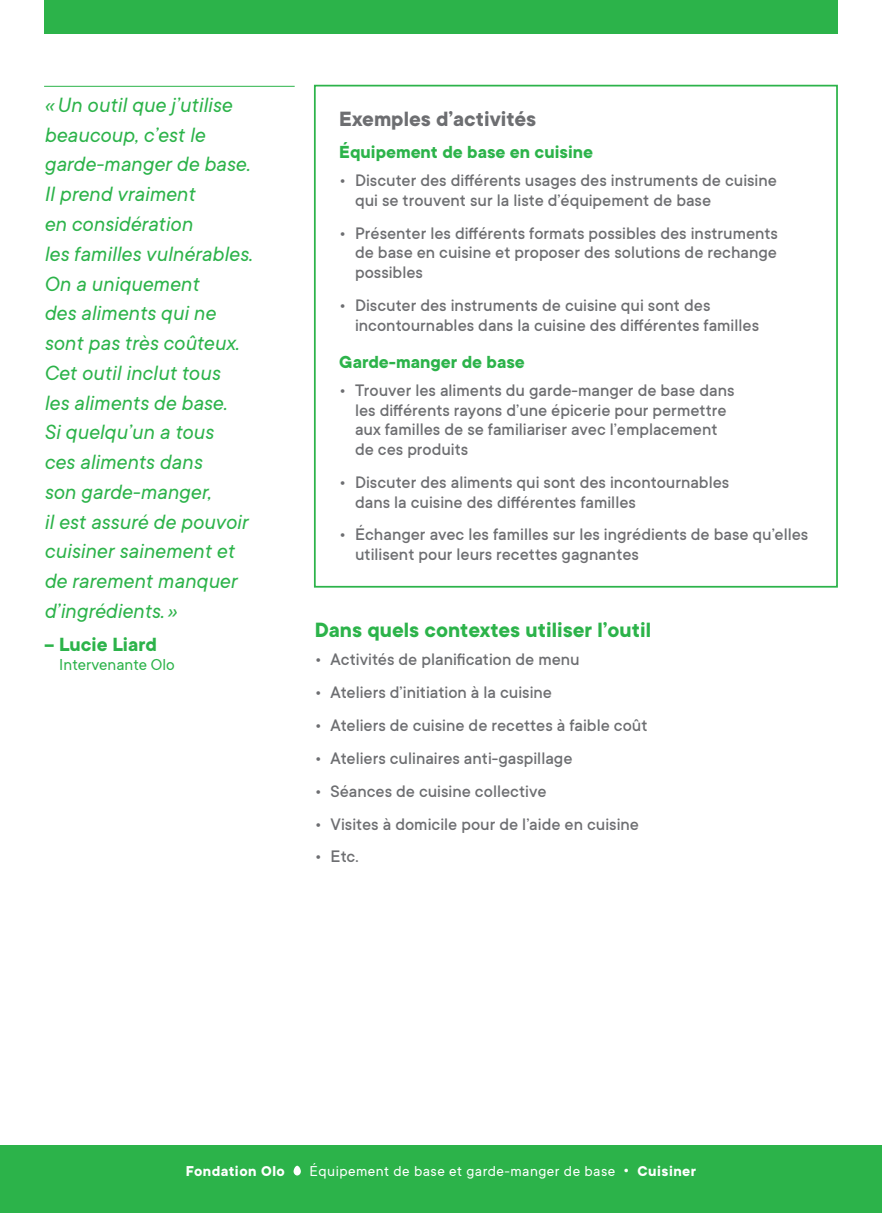
<style>
.page{position:relative;width:882px;height:1213px;background:#fff}
.page>*{position:absolute;margin:0;border:0;box-sizing:border-box;transform-origin:0 0}
.t1{font:italic 22.75px/29.8px "TT Commons";color:#2cb34a}
.t2{font:700 22.75px "TT Commons";color:#2cb34a}
.t3{font:700 22.75px "TT Commons";color:#6d6e71}
.t4{font:700 21px "TT Commons";color:#2cb34a}
.t5{font:700 19.25px "TT Commons";color:#2cb34a}
.t6{font:500 18.38px/19.6px "TT Commons";color:#6d6e71}
.t7{font:17.5px "TT Commons";color:#2cb34a}
.t8{font:15.75px "TT Commons";letter-spacing:.03em;color:#fff}
.t9{font:700 15.75px "TT Commons";letter-spacing:.03em;color:#fff}
.s1{font-family:"Comfortaa";font-weight:700}
.s2{font-weight:700}
</style>
<div class="page">
<div style="left:314px;top:85px;width:524px;height:503px;border:2px solid #2cb34a"></div>
<div style="left:0;top:1146px;width:882px;height:67px;background:#2cb34a"></div>
<div style="left:294px;top:1166px;width:7px;height:9px;background:#fff;border-radius:4px"></div>
<hr style="left:44px;top:86px;width:251px;height:1px;background:#2cb34a">
<div style="left:44px;top:0;width:794px;height:34px;background:#2cb34a"></div>
<p class="t1" style="left:44px;top:90px;width:210px">«Un outil que j’utilise beaucoup, c’est le garde-manger de base.<br>Il prend vraiment<br>en considération<br>les familles vulnérables.<br>On a uniquement<br>des aliments qui ne sont pas très coûteux.<br>Cet outil inclut tous<br>les aliments de base.<br>Si quelqu’un a tous<br>ces aliments dans<br>son garde-manger,<br>il est assuré de pouvoir cuisiner sainement et de rarement manquer d’ingrédients. »</p>
<p class="t4" style="left:44px;top:633px;width:114px">– Lucie Liard</p>
<p class="t7" style="left:59px;top:655px;width:117px">Intervenante Olo</p>
<p class="t3" style="left:339px;top:106px;width:199px">Exemples d’activités</p>
<p class="t5" style="left:339px;top:142px;width:255px">Équipement de base en cuisine</p>
<p class="t6" style="left:355px;top:171px;width:423px;text-indent:-16px">• Discuter des différents usages des instruments de cuisine qui se trouvent sur la liste d’équipement de base</p>
<p class="t6" style="left:355px;top:223px;width:424px;text-align:justify;text-indent:-16px">• Présenter les différents formats possibles des instruments de base en cuisine et proposer des solutions de rechange possibles</p>
<p class="t6" style="left:355px;top:296px;width:406px;text-indent:-16px">• Discuter des instruments de cuisine qui sont des incontournables dans la cuisine des différentes familles</p>
<p class="t5" style="left:339px;top:352px;width:187px">Garde-manger de base</p>
<p class="t6" style="left:355px;top:381px;width:381px;text-indent:-16px">• Trouver les aliments du garde-manger de base dans les différents rayons d’une épicerie pour permettre aux familles de se familiariser avec l’emplacement de ces produits</p>
<p class="t6" style="left:355px;top:473px;width:376px;text-indent:-16px">• Discuter des aliments qui sont des incontournables dans la cuisine des différentes familles</p>
<p class="t6" style="left:355px;top:525px;width:455px;text-indent:-16px">• Échanger avec les familles sur les ingrédients de base qu’elles utilisent pour leurs recettes gagnantes</p>
<p class="t2" style="left:315px;top:618px;width:338px">Dans quels contextes utiliser l’outil</p>
<p class="t6" style="left:315px;top:650px;width:266px">• Activités de planification de menu</p>
<p class="t6" style="left:315px;top:682px;width:239px">• Ateliers d’initiation à la cuisine</p>
<p class="t6" style="left:315px;top:715px;width:334px">• Ateliers de cuisine de recettes à faible coût</p>
<p class="t6" style="left:315px;top:748px;width:259px">• Ateliers culinaires anti-gaspillage</p>
<p class="t6" style="left:315px;top:781px;width:233px">• Séances de cuisine collective</p>
<p class="t6" style="left:315px;top:814px;width:326px">• Visites à domicile pour de l’aide en cuisine</p>
<p class="t6" style="left:315px;top:847px;width:45px">• Etc.</p>
<p class="t9" style="left:186px;top:1162px;width:101px">Fondation Olo</p>
<p class="t8" style="left:310px;top:1162px;width:388px">Équipement de base et garde-manger de base <span class="s1">∙</span> <span class="s2">Cuisiner</span></p>
</div>
